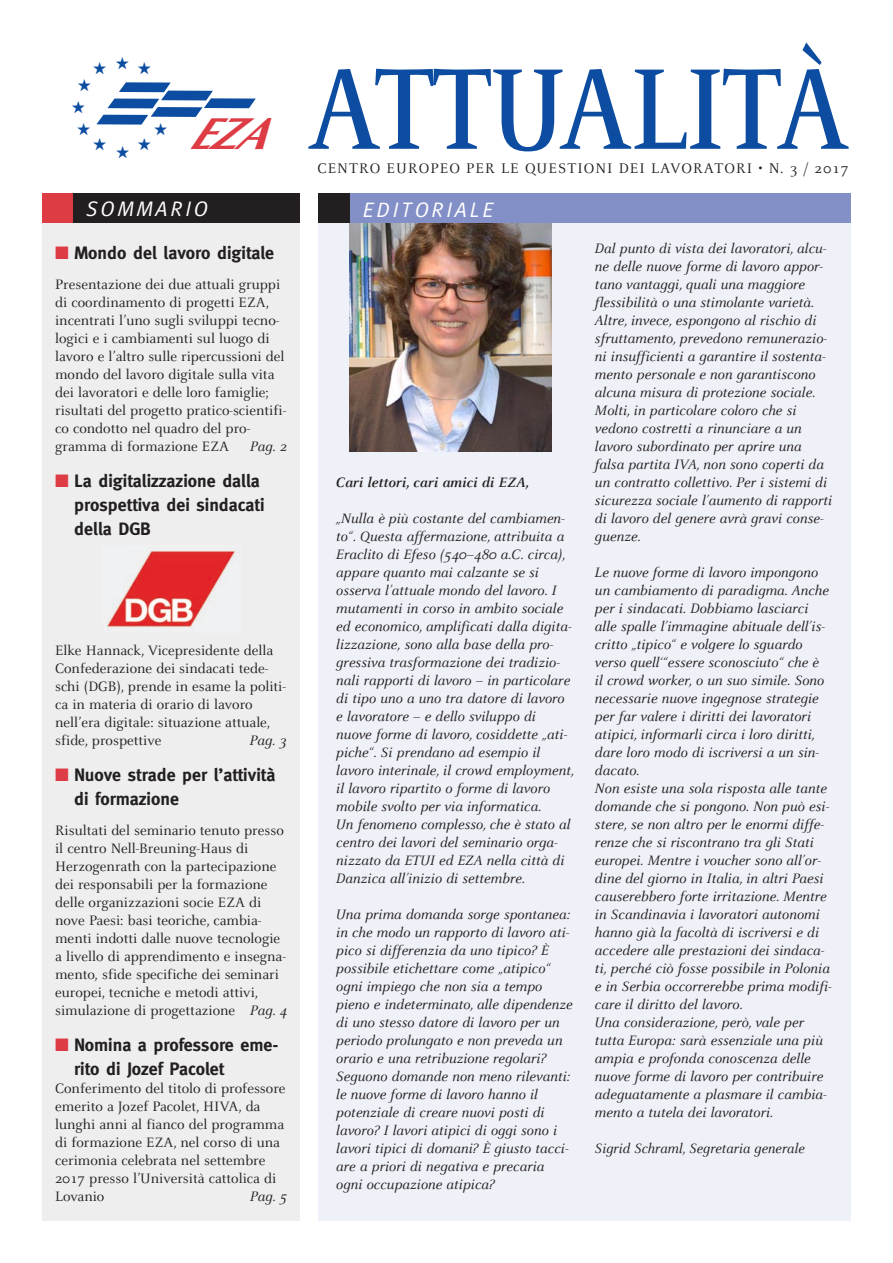
<style>
.page{position:relative;width:893px;height:1263px;background:#fff}
.page>*{position:absolute;margin:0;border:0;box-sizing:border-box;transform-origin:0 0}
.t1{font:700 126.9px "Celeste";letter-spacing:-.03em;color:#0d4da1;scale:.82 1}
.t2{font:italic 700 45px "Optima";color:#dd3c45}
.t3{font:italic 21px "Meta";letter-spacing:.14em;color:#fff}
.t4{font:700 18px/24px "Meta";color:#231f20}
.t5{font:16.95px/21.6px "Zapf Dingbats";color:#0d4da1;text-align:center}
.t6{font:15.3px "Celeste";letter-spacing:.065em;color:#231f20}
.t7{font:italic 15px/18px "Celeste";color:#231f20}
.t8{font:15px/18px "Celeste";color:#231f20}
.t9{font:italic 700 15px "Celeste";color:#231f20}
.s1{color:#dd3c45}
.s2{font-style:italic}
.s3{font-size:15.45px}
</style>
<div class="page">
<div style="left:318px;top:213px;width:532px;height:1007px;background:#eff1f8"></div>
<div style="left:43px;top:195px;width:257px;height:1025px;background:#eeeeef"></div>
<div style="left:43px;top:194px;width:257px;height:29px;background:#231f20"></div>
<div style="left:43px;top:193px;width:30px;height:30px;background:#dd3c45"></div>
<img style="left:349px;top:223px;width:202px;height:228px">
<div style="left:319px;top:193px;width:531px;height:30px;background:#838fc7"></div>
<div style="left:318px;top:193px;width:31px;height:30px;background:#231f20"></div>
<img style="left:107px;top:551px;width:128px;height:76px">
<svg style="left:96px;top:82px;width:160px;height:43px"></svg>
<p class="t5" style="left:93px;top:57px;width:60px">★★★</p>
<p class="t5" style="left:72px;top:75px;width:21px">★ ★ ★</p>
<h2 class="t2" style="left:187px;top:107px;width:94px">EZA</h2>
<h3 class="t3" style="left:86px;top:197px;width:123px">SOMMARIO</h3>
<p class="t4" style="left:55px;top:240px;width:221px"><span class="s1">■</span> Mondo del lavoro digitale</p>
<p class="t8" style="left:55px;top:274px;width:233px">Presentazione dei due attuali gruppi di coordinamento di progetti EZA, incentrati l’uno sugli sviluppi tecno&shy;logici e i cambiamenti sul luogo di lavoro e l’altro sulle ripercussioni del mondo del lavoro digitale sulla vita dei lavoratori e delle loro famiglie; risultati del progetto pratico-scientifi&shy;co condotto nel quadro del pro&shy;gramma di formazione EZA</p>
<p class="t7" style="left:250px;top:436px;width:39px">Pag. 2</p>
<p class="t4" style="left:74px;top:468px;width:192px;text-indent:-19px"><span class="s1">■</span> La digitalizzazione dalla prospettiva dei sindacati della DGB</p>
<p class="t8" style="left:55px;top:640px;width:232px">Elke Hannack, Vicepresidente della Confederazione dei sindacati tede&shy;schi (DGB), prende in esame la politi&shy;ca in materia di orario di lavoro nell’era digitale: situazione attuale, sfide, prospettive</p>
<p class="t7" style="left:250px;top:730px;width:39px">Pag. 3</p>
<p class="t4" style="left:74px;top:762px;width:203px;text-indent:-19px"><span class="s1">■</span> Nuove strade per l’attività di formazione</p>
<p class="t8" style="left:55px;top:820px;width:233px">Risultati del seminario tenuto presso il centro Nell-Breuning-Haus di Herzogenrath con la partecipazione dei responsabili per la formazione delle organizzazioni socie EZA di nove Paesi: basi teoriche, cambia&shy;menti indotti dalle nuove tecnologie a livello di apprendimento e insegna&shy;mento, sfide specifiche dei seminari europei, tecniche e metodi attivi, simulazione di progettazione <span class="s2">Pag. 4</span></p>
<p class="t4" style="left:74px;top:1032px;width:206px;text-indent:-19px"><span class="s1">■</span> Nomina a professore eme&shy;rito di Jozef Pacolet</p>
<p class="t8" style="left:55px;top:1078px;width:232px">Conferimento del titolo di professore emerito a Jozef Pacolet, HIVA, da lunghi anni al fianco del programma di formazione EZA, nel corso di una cerimonia celebrata nel settembre<br>2017 presso l’Università cattolica di<br>Lovanio</p>
<p class="t7" style="left:250px;top:1186px;width:39px">Pag. 5</p>
<h1 class="t1" style="left:307px;top:31px;width:664px">ATTUALITÀ</h1>
<p class="t6" style="left:317px;top:159px;width:533px">CENTRO EUROPEO PER LE QUESTIONI DEI LAVORATORI <span class="s3">• N. 3 / 2017</span></p>
<h3 class="t3" style="left:363px;top:197px;width:132px">EDITORIALE</h3>
<p class="t9" style="left:336px;top:473px;width:194px">Cari lettori, cari amici di EZA,</p>
<p class="t7" style="left:336px;top:508px;width:239px">„Nulla è più costante del cambiamen&shy;to“. Questa affermazione, attribuita a Eraclito di Efeso (540–480 a.C. circa), appare quanto mai calzante se si osserva l’attuale mondo del lavoro. I mutamenti in corso in ambito sociale ed economico, amplificati dalla digita&shy;lizzazione, sono alla base della pro&shy;gressiva trasformazione dei tradizio&shy;nali rapporti di lavoro – in particolare di tipo uno a uno tra datore di lavoro e lavoratore – e dello sviluppo di nuove forme di lavoro, cosiddette „ati&shy;piche“. Si prendano ad esempio il lavoro interinale, il crowd employment, il lavoro ripartito o forme di lavoro mobile svolto per via informatica.<br>Un fenomeno complesso, che è stato al centro dei lavori del seminario orga&shy;nizzato da ETUI ed EZA nella città di Danzica all’inizio di settembre.</p>
<p class="t7" style="left:336px;top:904px;width:238px">Una prima domanda sorge spontanea: in che modo un rapporto di lavoro ati&shy;pico si differenzia da uno tipico? È possibile etichettare come „atipico“ ogni impiego che non sia a tempo pieno e indeterminato, alle dipendenze di uno stesso datore di lavoro per un periodo prolungato e non preveda un orario e una retribuzione regolari?<br>Seguono domande non meno rilevanti: le nuove forme di lavoro hanno il potenziale di creare nuovi posti di lavoro? I lavori atipici di oggi sono i lavori tipici di domani? È giusto tacci&shy;are a priori di negativa e precaria ogni occupazione atipica?</p>
<p class="t7" style="left:595px;top:238px;width:239px">Dal punto di vista dei lavoratori, alcu&shy;ne delle nuove forme di lavoro appor&shy;tano vantaggi, quali una maggiore flessibilità o una stimolante varietà.<br>Altre, invece, espongono al rischio di sfruttamento, prevedono remunerazio&shy;ni insufficienti a garantire il sostenta&shy;mento personale e non garantiscono alcuna misura di protezione sociale.<br>Molti, in particolare coloro che si vedono costretti a rinunciare a un lavoro subordinato per aprire una falsa partita IVA, non sono coperti da un contratto collettivo. Per i sistemi di sicurezza sociale l’aumento di rapporti di lavoro del genere avrà gravi conse&shy;guenze.</p>
<p class="t7" style="left:595px;top:562px;width:239px">Le nuove forme di lavoro impongono un cambiamento di paradigma. Anche per i sindacati. Dobbiamo lasciarci alle spalle l’immagine abituale dell’is&shy;critto „tipico“ e volgere lo sguardo verso quell‘“essere sconosciuto“ che è<br>il crowd worker, o un suo simile. Sono necessarie nuove ingegnose strategie per far valere i diritti dei lavoratori atipici, informarli circa i loro diritti, dare loro modo di iscriversi a un sin&shy;dacato.<br>Non esiste una sola risposta alle tante domande che si pongono. Non può esi&shy;stere, se non altro per le enormi diffe&shy;renze che si riscontrano tra gli Stati europei. Mentre i voucher sono all’or&shy;dine del giorno in Italia, in altri Paesi causerebbero forte irritazione. Mentre in Scandinavia i lavoratori autonomi hanno già la facoltà di iscriversi e di accedere alle prestazioni dei sindaca&shy;ti, perché ciò fosse possibile in Polonia e in Serbia occorrerebbe prima modifi&shy;care il diritto del lavoro.<br>Una considerazione, però, vale per tutta Europa: sarà essenziale una più ampia e profonda conoscenza delle nuove forme di lavoro per contribuire adeguatamente a plasmare il cambia&shy;mento a tutela dei lavoratori.</p>
<p class="t7" style="left:595px;top:1138px;width:211px">Sigrid Schraml, Segretaria generale</p>
</div>
